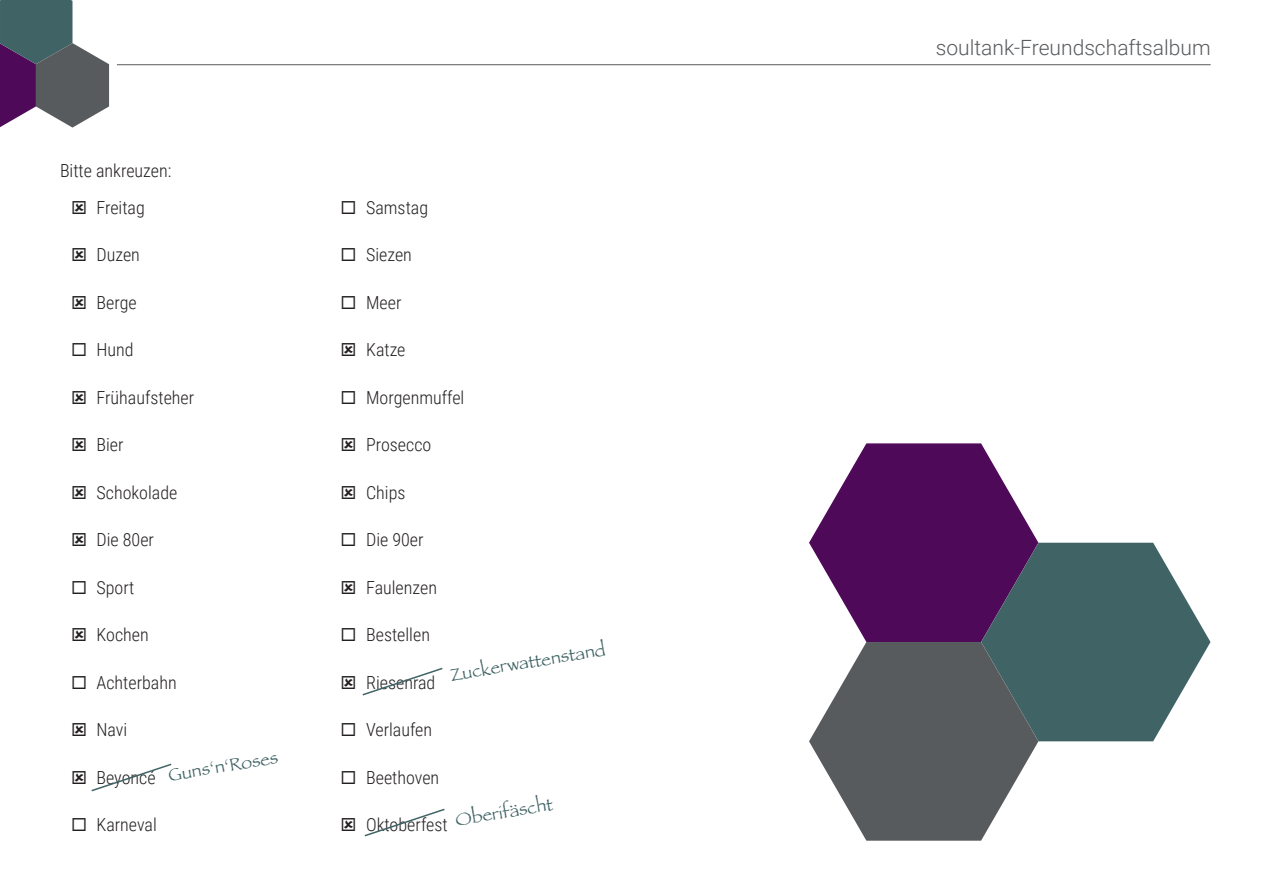
<style>
.page{position:relative;width:1263px;height:893px;background:#fff}
.page>*{position:absolute;margin:0;border:0;box-sizing:border-box;transform-origin:0 0}
.t1{font:300 21px "Roboto";color:#585b5e}
.t2{font:300 18px "Roboto Condensed";color:#231f20}
.t3{font:18px "Papyrus";color:#406365}
</style>
<div class="page">
<svg style="left:0;top:0;width:110px;height:128px"></svg>
<svg style="left:810px;top:444px;width:399px;height:298px"></svg>
<svg style="left:809px;top:641px;width:230px;height:200px"></svg>
<svg style="left:362px;top:667px;width:81px;height:29px"></svg>
<svg style="left:364px;top:808px;width:81px;height:29px"></svg>
<hr style="left:117px;top:64px;width:1094px;height:1px;background:#585b5e">
<svg style="left:91px;top:763px;width:81px;height:29px"></svg>
<p class="t2" style="left:60px;top:158px;width:113px">Bitte ankreuzen:</p>
<p class="t2" style="left:97px;top:195px;width:50px">Freitag</p>
<p class="t2" style="left:366px;top:195px;width:63px">Samstag</p>
<p class="t2" style="left:97px;top:242px;width:45px">Duzen</p>
<p class="t2" style="left:366px;top:242px;width:47px">Siezen</p>
<p class="t2" style="left:97px;top:290px;width:42px">Berge</p>
<p class="t2" style="left:366px;top:290px;width:37px">Meer</p>
<p class="t2" style="left:97px;top:337px;width:39px">Hund</p>
<p class="t2" style="left:366px;top:337px;width:41px">Katze</p>
<p class="t2" style="left:97px;top:385px;width:99px">Frühaufsteher</p>
<p class="t2" style="left:366px;top:385px;width:100px">Morgenmuffel</p>
<p class="t2" style="left:97px;top:432px;width:29px">Bier</p>
<p class="t2" style="left:366px;top:432px;width:67px">Prosecco</p>
<p class="t2" style="left:97px;top:480px;width:82px">Schokolade</p>
<p class="t2" style="left:366px;top:480px;width:41px">Chips</p>
<p class="t2" style="left:97px;top:527px;width:59px">Die 80er</p>
<p class="t2" style="left:366px;top:527px;width:59px">Die 90er</p>
<p class="t2" style="left:97px;top:575px;width:39px">Sport</p>
<p class="t2" style="left:366px;top:575px;width:72px">Faulenzen</p>
<p class="t2" style="left:97px;top:622px;width:54px">Kochen</p>
<p class="t2" style="left:366px;top:622px;width:65px">Bestellen</p>
<p class="t2" style="left:97px;top:670px;width:82px">Achterbahn</p>
<p class="t2" style="left:366px;top:670px;width:71px">Riesenrad</p>
<p class="t2" style="left:97px;top:717px;width:32px">Navi</p>
<p class="t2" style="left:366px;top:717px;width:68px">Verlaufen</p>
<p class="t2" style="left:97px;top:765px;width:61px">Beyoncé</p>
<p class="t2" style="left:366px;top:765px;width:75px">Beethoven</p>
<p class="t2" style="left:97px;top:812px;width:62px">Karneval</p>
<p class="t2" style="left:366px;top:812px;width:83px">Oktoberfest</p>
<p class="t3" style="left:449px;top:665px;width:159px;rotate:-10deg">Zuckerwattenstand</p>
<p class="t3" style="left:167px;top:765px;width:112px;rotate:-10deg">Guns‘n‘Roses</p>
<p class="t3" style="left:454px;top:810px;width:100px;rotate:-10deg">Oberifäscht</p>
<p class="t1" style="left:936px;top:33px;width:276px">soultank-Freundschaftsalbum</p>
</div>
